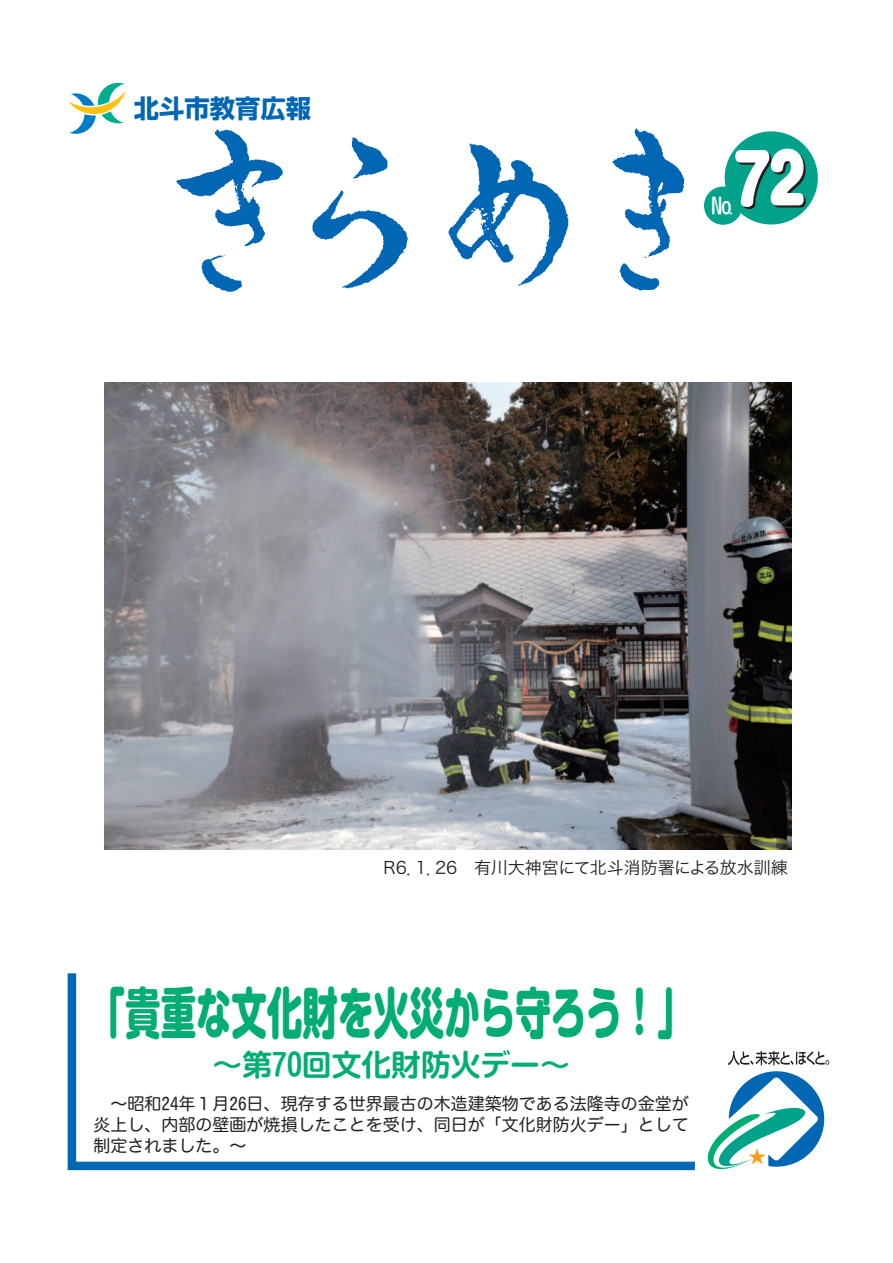
<style>
.page{position:relative;width:893px;height:1263px;background:#fff}
.page>*{position:absolute;margin:0;border:0;box-sizing:border-box;transform-origin:0 0}
.t1{font:66.9px "Shin M Go Pro Ultra 90 msp RKSJ H";color:#fff;scale:.87 1}
.t2{font:55.35px "Shin M Go Pro Heavy 90 msp RKSJ H";color:#02ad73;scale:.64 1}
.t3{font:29.7px "Shin M Go Pro De Bold 90 msp RKSJ H";color:#02ad73}
.t4{font:25.35px "Shin Go Pro Bold 90 msp RKSJ H";color:#0166b3}
.t5{font:21.3px "Shin M Go Pro Medium 90 msp RKSJ H";color:#fff}
.t6{font:16.95px/21.3px "Hira Maru Std W4 90 msp RKSJ H";color:#231f20;text-align:justify}
.t7{font:16.95px "Hira Kaku Std W3 90 msp RKSJ H";color:#231f20}
</style>
<div class="page">
<svg style="left:728px;top:1051px;width:101px;height:14px"></svg>
<svg style="left:707px;top:1071px;width:117px;height:99px"></svg>
<svg style="left:67px;top:973px;width:628px;height:198px"></svg>
<div style="left:704px;top:187px;width:38px;height:38px;background:#00a38a;border-radius:50%"></div>
<div style="left:725px;top:131px;width:93px;height:94px;background:#00a38a;border-radius:50%"></div>
<img style="left:176px;top:128px;width:509px;height:164px">
<svg style="left:68px;top:83px;width:57px;height:51px"></svg>
<img style="left:104px;top:382px;width:687px;height:467px">
<h3 class="t4" style="left:134px;top:99px;width:179px">北斗市教育広報</h3>
<h1 class="t1" style="left:733px;top:155px;width:85px">72</h1>
<p class="t5" style="left:711px;top:198px;width:23px">№</p>
<p class="t7" style="left:383px;top:862px;width:406px">R6．1．26　有川大神宮にて北斗消防署による放水訓練</p>
<h2 class="t2" style="left:90px;top:992px;width:944px">「貴重な文化財を火災から守ろう！」</h2>
<h3 class="t3" style="left:213px;top:1053px;width:359px">～第70回文化財防火デー～</h3>
<p class="t6" style="left:94px;top:1095px;width:597px">　～昭和24年１月26日、現存する世界最古の木造建築物である法隆寺の金堂が炎上し、内部の壁画が焼損したことを受け、同日が「文化財防火デー」として制定されました。～</p>
</div>
